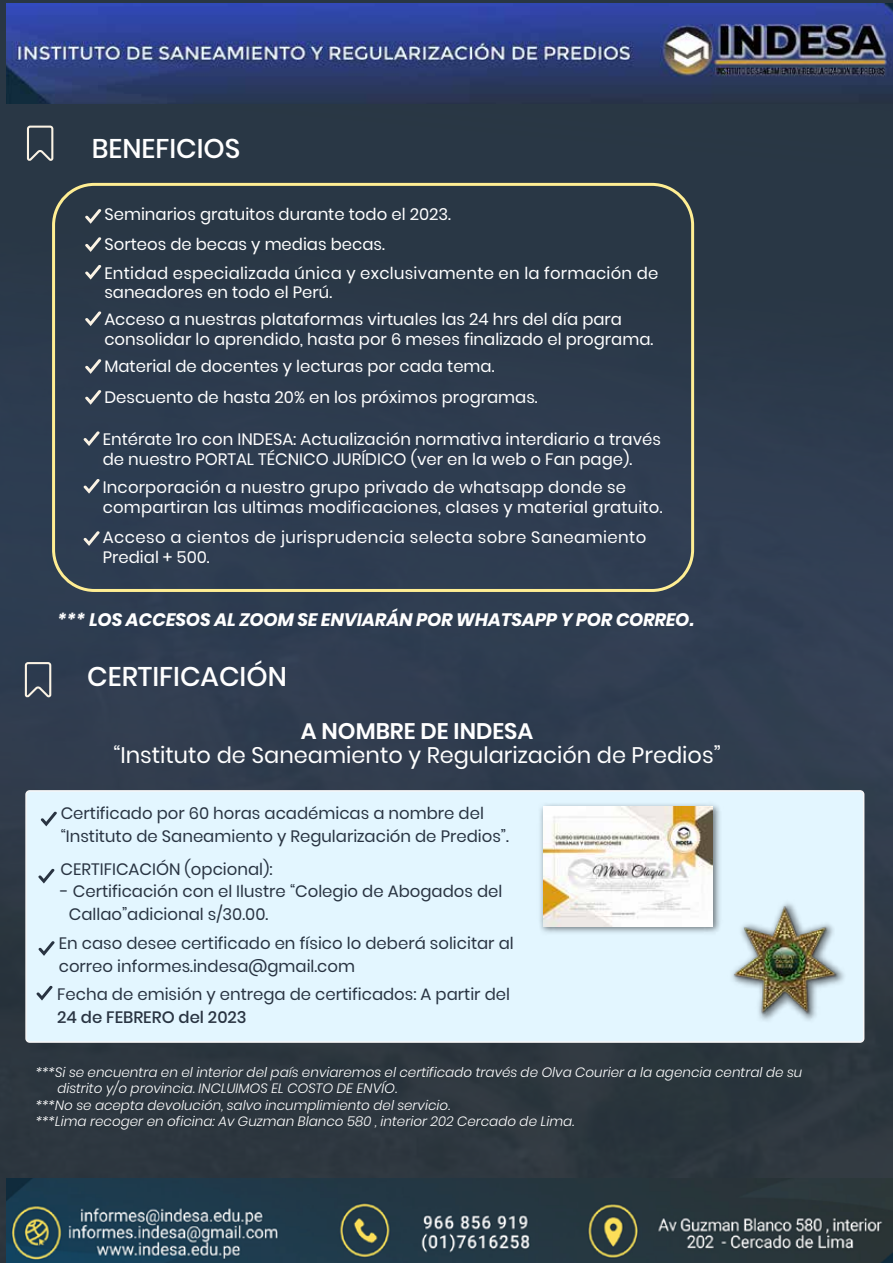
<style>
.page{position:relative;width:893px;height:1263px;background:#fff}
.page>*{position:absolute;margin:0;border:0;box-sizing:border-box;transform-origin:0 0}
.t1{font:500 27px "Poppins";color:#fff}
.t2{font:22.5px "Poppins";color:#fff}
.t3{font:600 22.5px "Poppins";color:#fff}
.t4{font:italic 700 18px "Poppins";letter-spacing:-.005em;color:#fff}
.t5{font:16.5px/29.1px "Poppins";color:#fff}
.t6{font:16.5px/22.5px "Poppins";color:#293442}
.t7{font:16.5px/19.8px "Poppins";letter-spacing:.025em;color:#fff}
.t8{font:500 16.5px "Poppins";color:#293442}
.t9{font:italic 300 13.5px "Poppins";color:#fff}
</style>
<div class="page">
<div style="left:0;top:0;width:893px;height:1263px;background:linear-gradient(to bottom,#2b3a4c,#313a45)"></div>
<div style="left:26px;top:791px;width:838px;height:251px;background:#e3f6ff;border-radius:4px"></div>
<div style="left:25px;top:790px;width:839px;height:253px;border:1px solid #f8f7f7;border-radius:4px"></div>
<svg style="left:41px;top:811px;width:16px;height:15px"></svg>
<svg style="left:38px;top:869px;width:16px;height:14px"></svg>
<svg style="left:38px;top:941px;width:17px;height:15px"></svg>
<svg style="left:36px;top:985px;width:17px;height:15px"></svg>
<img style="left:760px;top:970px;width:84px;height:51px">
<img style="left:732px;top:903px;width:108px;height:114px">
<img style="left:540px;top:804px;width:180px;height:129px">
<img style="left:544px;top:807px;width:168px;height:119px">
<svg style="left:25px;top:662px;width:26px;height:36px"></svg>
<svg style="left:85px;top:209px;width:16px;height:15px"></svg>
<svg style="left:85px;top:237px;width:16px;height:15px"></svg>
<svg style="left:85px;top:265px;width:16px;height:15px"></svg>
<svg style="left:85px;top:311px;width:16px;height:15px"></svg>
<svg style="left:85px;top:359px;width:16px;height:15px"></svg>
<svg style="left:85px;top:390px;width:16px;height:15px"></svg>
<svg style="left:83px;top:431px;width:17px;height:15px"></svg>
<svg style="left:83px;top:479px;width:17px;height:15px"></svg>
<svg style="left:83px;top:531px;width:17px;height:15px"></svg>
<div style="left:52px;top:183px;width:642px;height:409px;border:3px solid #ffee93;border-radius:41px"></div>
<svg style="left:27px;top:126px;width:26px;height:35px"></svg>
<img style="left:6px;top:1179px;width:887px;height:84px">
<img style="left:6px;top:3px;width:887px;height:101px">
<h1 class="t1" style="left:92px;top:132px;width:150px">BENEFICIOS</h1>
<p class="t5" style="left:104px;top:200px;width:556px">Seminarios gratuitos durante todo el 2023.<br>Sorteos de becas y medias becas.<br>Entidad especializada única y exclusivamente en la formación de</p>
<p class="t5" style="left:104px;top:279px;width:519px;line-height:26.5px">saneadores en todo el Perú.<br>Acceso a nuestras plataformas virtuales las 24 hrs del día para</p>
<p class="t5" style="left:104px;top:325px;width:550px;line-height:27.2px">consolidar lo aprendido, hasta por 6 meses finalizado el programa.<br>Material de docentes y lecturas por cada tema.</p>
<p class="t5" style="left:104px;top:383px;width:435px">Descuento de hasta 20% en los próximos programas.</p>
<p class="t5" style="left:103px;top:430px;width:560px;line-height:19.8px">Entérate 1ro con INDESA: Actualización normativa interdiario a través de nuestro PORTAL TÉCNICO JURÍDICO (ver en la web o Fan page).</p>
<p class="t5" style="left:103px;top:478px;width:561px;line-height:19.8px">Incorporación a nuestro grupo privado de whatsapp donde se compartiran las ultimas modificaciones, clases y material gratuito.</p>
<p class="t7" style="left:103px;top:527px;width:545px">Acceso a cientos de jurisprudencia selecta sobre Saneamiento<br>Predial + 500.</p>
<p class="t4" style="left:58px;top:609px;width:637px">*** LOS ACCESOS AL ZOOM SE ENVIARÁN POR WHATSAPP Y POR CORREO.</p>
<h1 class="t1" style="left:87px;top:661px;width:201px">CERTIFICACIÓN</h1>
<h2 class="t3" style="left:301px;top:718px;width:234px">A NOMBRE DE INDESA</h2>
<h2 class="t2" style="left:113px;top:742px;width:609px">“Instituto de Saneamiento y Regularización de Predios”</h2>
<p class="t6" style="left:61px;top:802px;width:450px">Certificado por 60 horas académicas a nombre del “Instituto de Saneamiento y Regularización de Predios”.</p>
<p class="t6" style="left:61px;top:858px;width:213px">CERTIFICACIÓN (opcional):</p>
<p class="t6" style="left:69px;top:880px;width:435px;text-indent:-8px">- Certificación con el Ilustre “Colegio de Abogados del<br>Callao”adicional s/30.00.</p>
<p class="t6" style="left:59px;top:932px;width:456px">En caso desee certificado en físico lo deberá solicitar al correo informes.indesa@gmail.com</p>
<p class="t6" style="left:57px;top:983px;width:454px">Fecha de emisión y entrega de certificados: A partir del</p>
<p class="t8" style="left:57px;top:1007px;width:191px">24 de FEBRERO del 2023</p>
<p class="t9" style="left:36px;top:1065px;width:767px">***Si se encuentra en el interior del país enviaremos el certificado través de Olva Courier a la agencia central de su</p>
<p class="t9" style="left:57px;top:1081px;width:341px">distrito y/o provincia. INCLUIMOS EL COSTO DE ENVÍO.</p>
<p class="t9" style="left:36px;top:1097px;width:415px">***No se acepta devolución, salvo incumplimiento del servicio.</p>
<p class="t9" style="left:36px;top:1113px;width:540px">***Lima recoger en oficina: Av Guzman Blanco 580 , interior 202 Cercado de Lima.</p>
</div>
